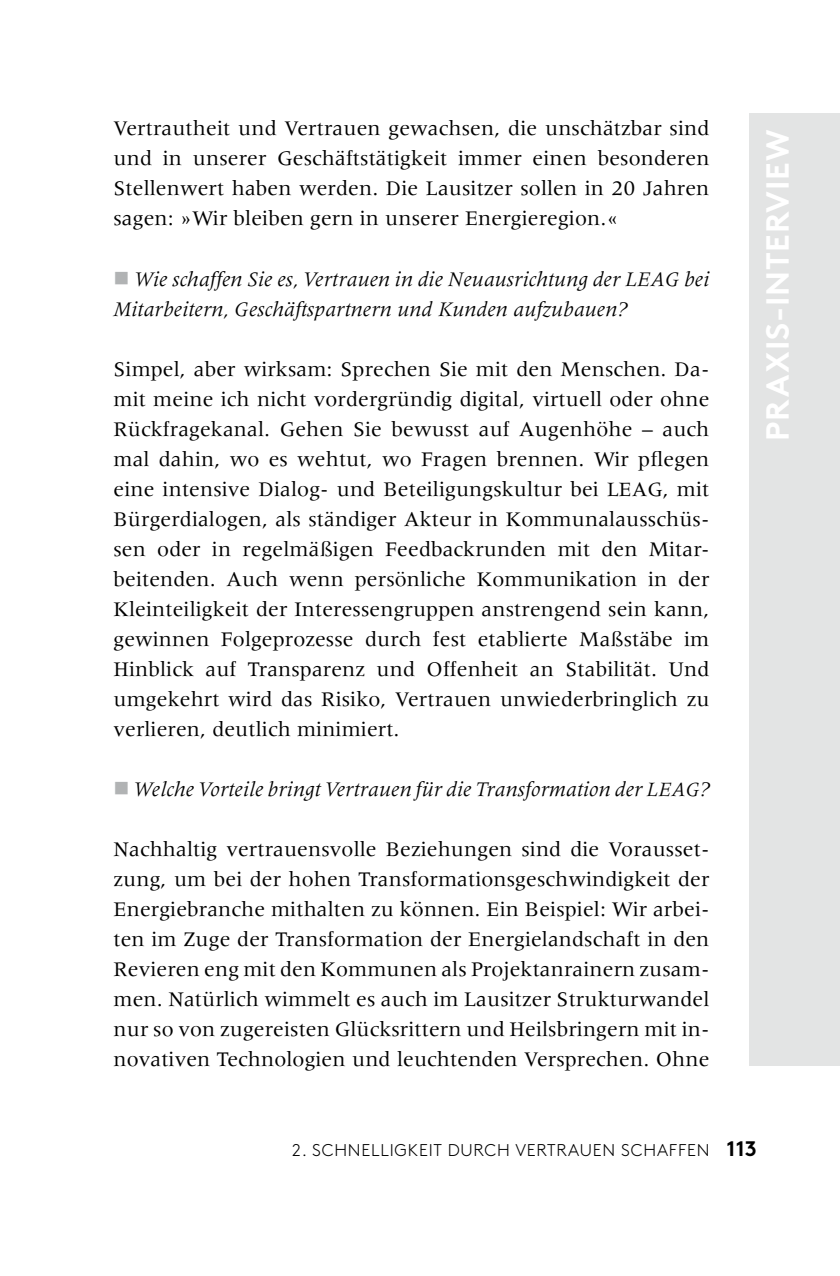
<style>
.page{position:relative;width:840px;height:1276px;background:#fff}
.page>*{position:absolute;margin:0;border:0;box-sizing:border-box;transform-origin:0 0}
.t1{font:700 32px "Brown";letter-spacing:.025em;color:#fff}
.t2{font:21.6px/30px "Meridien LT Std";letter-spacing:.005em;color:#000;text-align:justify}
.t3{font:italic 21.6px/30px "Meridien LT Std";letter-spacing:.005em;color:#000}
.t4{font:300 17px "Brown";letter-spacing:.045em;color:#000}
.s1{color:#b1b3b4}
.s2{font-size:21px}
.s3{font-weight:700;font-size:21px}
</style>
<div class="page">
<div style="left:748px;top:113px;width:91px;height:953px;background:#e3e4e4"></div>
<p class="t2" style="left:113px;top:113px;width:597px">Vertrautheit und Vertrauen gewachsen, die unschätzbar sind und in unserer Geschäftstätigkeit immer einen besonderen Stellenwert haben werden. Die Lausitzer sollen in 20 Jahren sagen: »Wir bleiben gern in unserer Energieregion.«</p>
<p class="t3" style="left:113px;top:264px;width:597px"><span class="s1">■</span> Wie schaffen Sie es, Vertrauen in die Neuausrichtung der LEAG bei<br>Mitarbeitern, Geschäftspartnern und Kunden aufzubauen?</p>
<p class="t2" style="left:113px;top:353px;width:597px">Simpel, aber wirksam: Sprechen Sie mit den Menschen. Da&shy;mit meine ich nicht vordergründig digital, virtuell oder ohne Rückfragekanal. Gehen Sie bewusst auf Augenhöhe – auch mal dahin, wo es wehtut, wo Fragen brennen. Wir pflegen eine intensive Dialog- und Beteiligungskultur bei <span class="s2">LEAG</span>, mit Bürgerdialogen, als ständiger Akteur in Kommunalausschüs&shy;sen oder in regelmäßigen Feedbackrunden mit den Mitar&shy;beitenden. Auch wenn persönliche Kommunikation in der Kleinteiligkeit der Interessengruppen anstrengend sein kann, gewinnen Folgeprozesse durch fest etablierte Maßstäbe im Hinblick auf Transparenz und Offenheit an Stabilität. Und umgekehrt wird das Risiko, Vertrauen unwiederbringlich zu verlieren, deutlich minimiert.</p>
<p class="t3" style="left:113px;top:774px;width:597px"><span class="s1">■</span> Welche Vorteile bringt Vertrauen für die Transformation der <span class="s2">LEAG</span>?</p>
<p class="t2" style="left:113px;top:833px;width:597px">Nachhaltig vertrauensvolle Beziehungen sind die Vorausset&shy;zung, um bei der hohen Transformationsgeschwindigkeit der Energiebranche mithalten zu können. Ein Beispiel: Wir arbei&shy;ten im Zuge der Transformation der Energielandschaft in den Revieren eng mit den Kommunen als Projektanrainern zusam&shy;men. Natürlich wimmelt es auch im Lausitzer Strukturwandel nur so von zugereisten Glücksrittern und Heilsbringern mit in&shy;novativen Technologien und leuchtenden Versprechen. Ohne</p>
<h1 class="t1" style="left:751px;top:441px;width:312px;rotate:-90deg">PRAXIS-INTERVIEW</h1>
<p class="t4" style="left:292px;top:1137px;width:466px">2. SCHNELLIGKEIT DURCH VERTRAUEN SCHAFFEN <span class="s3">113</span></p>
</div>
